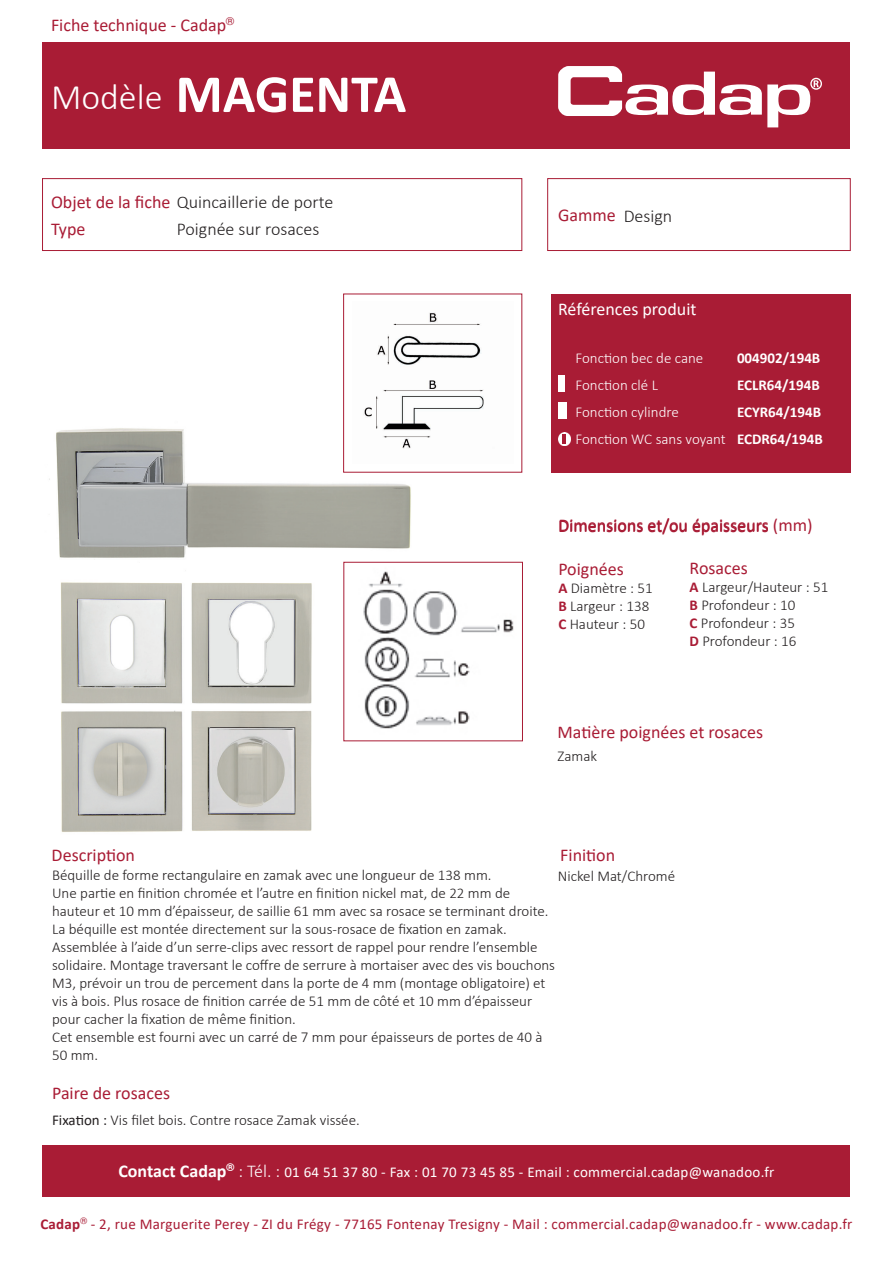
<style>
.page{position:relative;width:893px;height:1263px;background:#fff}
.page>*{position:absolute;margin:0;border:0;box-sizing:border-box;transform-origin:0 0}
.t1{font:700 54px "Calibri";color:#fff}
.t2{font:300 36px "Calibri";color:#fff}
.t3{font:18px "Calibri";color:#a91c35}
.t4{font:300 18px/26.4px "Calibri";color:#231f20}
.t5{font:18px "Calibri";color:#fff}
.t6{font:300 15px/18px "Calibri";color:#231f20}
.t7{font:15px "Calibri";letter-spacing:.015em;color:#a91c35}
.t8{font:15px "Calibri";letter-spacing:.015em;color:#fff}
.t9{font:700 15px/27px "Calibri";color:#fff;text-align:right}
.t10{font:300 15px "Calibri";color:#fff}
.s1{font-weight:400;color:#a91c35}
.s2{font-weight:300}
.s3{font-weight:700;color:#a91c35}
.s4{font-weight:400}
.s5{font-weight:700;font-size:18px}
.s6{font-weight:300;font-size:18px}
.s7{font-weight:700}
</style>
<div class="page">
<div style="left:43px;top:43px;width:807px;height:106px;background:#a91c35"></div>
<svg style="left:558px;top:66px;width:264px;height:61px"></svg>
<div style="left:42px;top:178px;width:480px;height:73px;border:1px solid #a91c35"></div>
<div style="left:43px;top:1145px;width:807px;height:51px;background:#a91c35"></div>
<div style="left:547px;top:178px;width:303px;height:73px;border:1px solid #a91c35"></div>
<div style="left:551px;top:294px;width:299px;height:178px;background:#a91c35"></div>
<img style="left:49px;top:428px;width:382px;height:153px">
<img style="left:558px;top:375px;width:7px;height:16px">
<img style="left:558px;top:403px;width:9px;height:16px">
<svg style="left:558px;top:432px;width:13px;height:13px"></svg>
<div style="left:343px;top:294px;width:179px;height:178px;background:#fff"></div>
<img style="left:363px;top:312px;width:121px;height:137px">
<div style="left:344px;top:562px;width:179px;height:179px;border:1px solid #a91c35"></div>
<img style="left:347px;top:567px;width:167px;height:162px">
<img style="left:49px;top:576px;width:271px;height:256px">
<p class="t3" style="left:51px;top:13px;width:185px">Fiche technique - Cadap<sup>®</sup></p>
<h2 class="t2" style="left:51px;top:75px;width:113px">Modèle</h2>
<h1 class="t1" style="left:176px;top:56px;width:232px">MAGENTA</h1>
<p class="t4" style="left:51px;top:189px;width:284px"><span class="s1">Objet de la fiche</span> Quincaillerie de porte<br><span class="s1">Type</span></p>
<p class="t4" style="left:177px;top:216px;width:144px">Poignée sur rosaces</p>
<p class="t4" style="left:558px;top:202px;width:116px"><span class="s1">Gamme</span> Design</p>
<p class="t5" style="left:558px;top:297px;width:140px">Références produit</p>
<p class="t10" style="left:575px;top:349px;width:129px">Fonction bec de cane</p>
<p class="t9" style="left:737px;top:344px;width:85px">004902/194B</p>
<p class="t10" style="left:575px;top:376px;width:84px">Fonction clé L</p>
<p class="t9" style="left:737px;top:371px;width:84px">ECLR64/194B</p>
<p class="t10" style="left:575px;top:403px;width:105px">Fonction cylindre</p>
<p class="t9" style="left:575px;top:398px;width:249px">ECYR64/194B<br><span class="s2">Fonction WC sans voyant</span> ECDR64/194B</p>
<p class="t3" style="left:558px;top:513px;width:256px">Dimensions et/ou épaisseurs (mm)</p>
<p class="t3" style="left:558px;top:557px;width:67px">Poignées</p>
<p class="t6" style="left:558px;top:579px;width:96px"><span class="s3">A</span> Diamètre : 51<br><span class="s3">B</span> Largeur : 138<br><span class="s3">C</span> Hauteur : 50</p>
<p class="t3" style="left:690px;top:555px;width:60px">Rosaces</p>
<p class="t6" style="left:690px;top:578px;width:140px"><span class="s3">A</span> Largeur/Hauteur : 51<br><span class="s3">B</span> Profondeur : 10<br><span class="s3">C</span> Profondeur : 35<br><span class="s3">D</span> Profondeur : 16</p>
<p class="t3" style="left:558px;top:719px;width:207px">Matière poignées et rosaces</p>
<p class="t6" style="left:558px;top:746px;width:41px">Zamak</p>
<p class="t3" style="left:52px;top:842px;width:85px">Description</p>
<p class="t3" style="left:560px;top:842px;width:56px">Finition</p>
<p class="t6" style="left:52px;top:866px;width:504px">Béquille de forme rectangulaire en zamak avec une longueur de 138 mm.<br>Une partie en finition chromée et l’autre en finition nickel mat, de 22 mm de hauteur et 10 mm d’épaisseur, de saillie 61 mm avec sa rosace se terminant droite.<br>La béquille est montée directement sur la sous-rosace de fixation en zamak.<br>Assemblée à l’aide d’un serre-clips avec ressort de rappel pour rendre l’ensemble solidaire. Montage traversant le coffre de serrure à mortaiser avec des vis bouchons M3, prévoir un trou de percement dans la porte de 4 mm (montage obligatoire) et vis à bois. Plus rosace de finition carrée de 51 mm de côté et 10 mm d’épaisseur pour cacher la fixation de même finition.<br>Cet ensemble est fourni avec un carré de 7 mm pour épaisseurs de portes de 40 à 50 mm.</p>
<p class="t3" style="left:52px;top:1081px;width:119px">Paire de rosaces</p>
<p class="t6" style="left:52px;top:1111px;width:309px"><span class="s4">Fixation :</span> Vis filet bois. Contre rosace Zamak vissée.</p>
<p class="t6" style="left:558px;top:867px;width:119px">Nickel Mat/Chromé</p>
<p class="t8" style="left:118px;top:1162px;width:658px"><span class="s5">Contact Cadap</span><sup>®</sup> <span class="s6">: Tél. :</span> 01 64 51 37 80 - Fax : 01 70 73 45 85 - Email : commercial.cadap@wanadoo.fr</p>
<p class="t7" style="left:40px;top:1214px;width:814px"><span class="s7">Cadap</span><sup>®</sup> - 2, rue Marguerite Perey - ZI du Frégy - 77165 Fontenay Tresigny - Mail : commercial.cadap@wanadoo.fr - www.cadap.fr</p>
</div>
